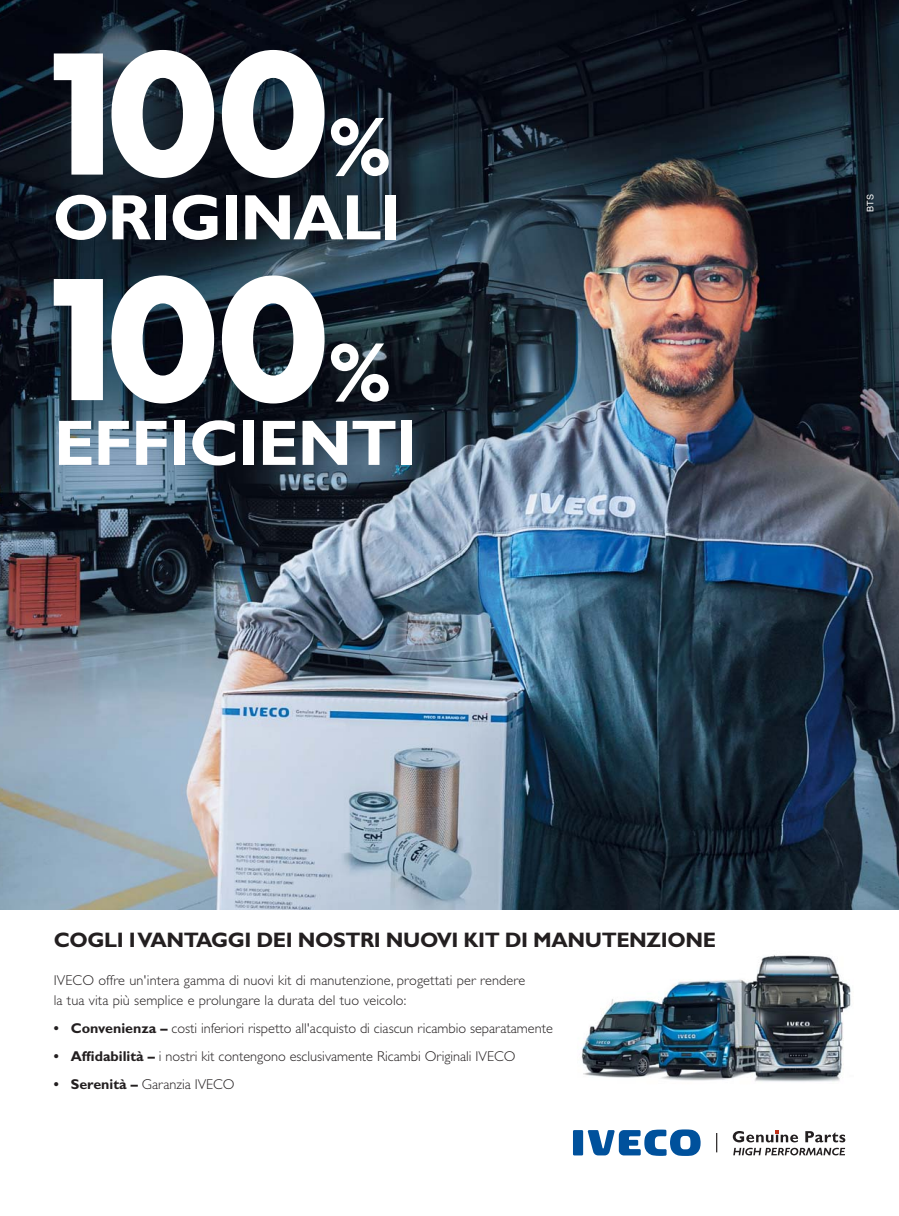
<style>
.page{position:relative;width:899px;height:1216px;background:#fff}
.page>*{position:absolute;margin:0;border:0;box-sizing:border-box;transform-origin:0 0}
.t1{font:700 64.5px "Gill Sans Std";letter-spacing:-.02em;color:#fff}
.t2{font:700 21px "Gill Sans Std";letter-spacing:-.02em;color:#231f20}
.t3{font:300 14.25px/19.5px "Gill Sans Std";color:#231f20}
.t4{font:9px "Helvetica";color:#fff}
.s1{font-weight:700}
</style>
<div class="page">
<img style="left:581px;top:955px;width:270px;height:127px">
<img style="left:0;top:0;width:898px;height:909px">
<svg style="left:732px;top:1130px;width:113px;height:24px"></svg>
<svg style="left:573px;top:1129px;width:127px;height:26px"></svg>
<svg style="left:716px;top:1133px;width:1px;height:18px"></svg>
<svg style="left:54px;top:50px;width:334px;height:128px"></svg>
<svg style="left:54px;top:275px;width:334px;height:128px"></svg>
<h1 class="t1" style="left:53px;top:179px;width:350px">ORIGINALI</h1>
<p class="t4" style="left:866px;top:211px;width:19px;rotate:-90deg">BTS</p>
<h1 class="t1" style="left:54px;top:405px;width:365px">EFFICIENTI</h1>
<h2 class="t2" style="left:54px;top:927px;width:663px">COGLI I VANTAGGI DEI NOSTRI NUOVI KIT DI MANUTENZIONE</h2>
<p class="t3" style="left:54px;top:971px;width:473px">IVECO offre un'intera gamma di nuovi kit di manutenzione, progettati per rendere la tua vita più semplice e prolungare la durata del tuo veicolo:</p>
<p class="t3" style="left:54px;top:1019px;width:500px"><span class="s1">• Convenienza –</span> costi inferiori rispetto all'acquisto di ciascun ricambio separatamente</p>
<p class="t3" style="left:54px;top:1047px;width:463px"><span class="s1">• Affidabilità –</span> i nostri kit contengono esclusivamente Ricambi Originali IVECO</p>
<p class="t3" style="left:54px;top:1075px;width:182px"><span class="s1">• Serenità –</span> Garanzia IVECO</p>
</div>
